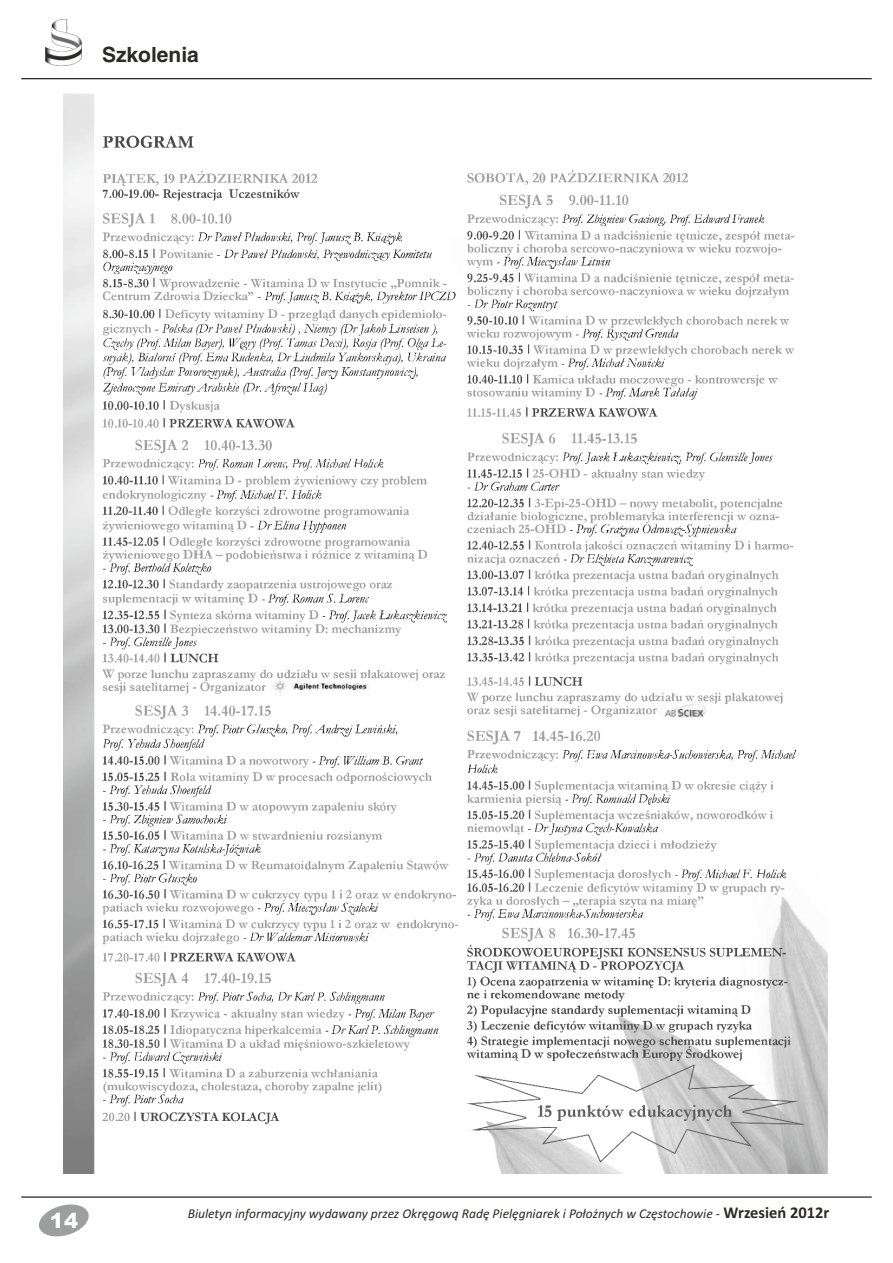
<style>
.page{position:relative;width:893px;height:1263px;background:#fff}
.page>*{position:absolute;margin:0;border:0;box-sizing:border-box;transform-origin:0 0}
.t1{font:700 21px "Helvetica";color:#2b2a29}
.t2{font:900 21px "Arial";color:#fefefe}
.t3{font:italic 13.5px "Calibri";color:#2b2a29}
.s1{font-style:normal}
.s2{font-weight:700;font-style:normal;font-size:16.5px}
</style>
<div class="page">
<hr style="left:21px;top:78px;width:851px;height:1px;background:#2b2a29">
<hr style="left:21px;top:1196px;width:851px;height:2px;background:#2b2a29">
<img style="left:45px;top:19px;width:37px;height:47px">
<svg style="left:39px;top:1204px;width:50px;height:33px"></svg>
<img style="left:64px;top:94px;width:763px;height:1080px">
<h1 class="t1" style="left:102px;top:46px;width:98px">Szkolenia</h1>
<h1 class="t2" style="left:50px;top:1213px;width:30px">14</h1>
<p class="t3" style="left:188px;top:1208px;width:643px">Biuletyn informacyjny wydawany przez Okręgową Radę Pielęgniarek i Położnych w Częstochowie <span class="s1">-</span> <span class="s2">Wrzesień 2012r</span></p>
</div>
